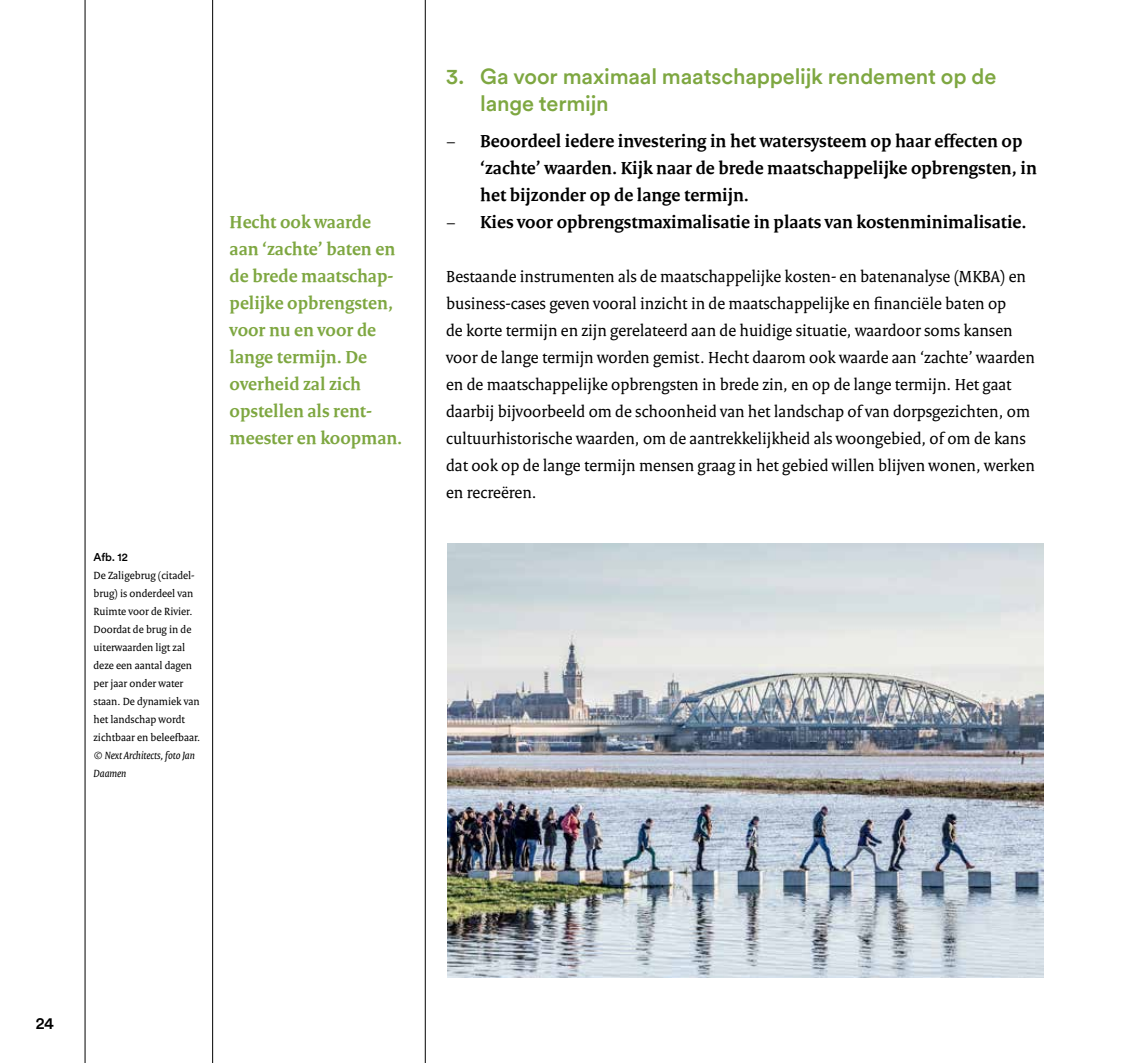
<style>
.page{position:relative;width:1127px;height:1063px;background:#fff}
.page>*{position:absolute;margin:0;border:0;box-sizing:border-box;transform-origin:0 0}
.t1{font:500 21.75px/27px "Circular Std";letter-spacing:-.005em;color:#7ea741}
.t2{font:700 18.75px/27px "Rijksoverheid Serif";color:#000}
.t3{font:700 18.75px/27px "Rijksoverheid Serif";color:#7ea741}
.t4{font:18.75px "Rijksoverheid Serif";color:#000}
.t5{font:17.25px/27px "Rijksoverheid Serif";color:#000}
.t6{font:500 16.5px "Circular Std";color:#000}
.t7{font:11.25px/18px "Rijksoverheid Serif";color:#000}
.t8{font:italic 11.25px/18px "Rijksoverheid Serif";color:#000}
.t9{font:500 11.25px "Circular Std";color:#000}
</style>
<div class="page">
<hr style="left:85px;top:0;width:1px;height:1063px;background:#000">
<hr style="left:212px;top:0;width:1px;height:1063px;background:#000">
<hr style="left:425px;top:0;width:1px;height:1063px;background:#000">
<img style="left:447px;top:543px;width:596px;height:435px">
<p class="t3" style="left:230px;top:209px;width:174px">Hecht ook waarde aan ‘zachte’ baten en de brede maatschap&shy;pelijke opbrengsten, voor nu en voor de lange termijn. De overheid zal zich opstellen als rent&shy;meester en koopman.</p>
<p class="t9" style="left:94px;top:550px;width:36px">Afb. 12</p>
<p class="t7" style="left:94px;top:567px;width:108px">De Zaligebrug (citadel&shy;brug) is onderdeel van<br>Ruimte voor de Rivier.<br>Doordat de brug in de uiterwaarden ligt zal deze een aantal dagen per jaar onder water staan. De dynamiek van het landschap wordt zichtbaar en beleefbaar.</p>
<p class="t8" style="left:94px;top:747px;width:103px">© Next Architects, foto Jan<br>Daamen</p>
<p class="t1" style="left:480px;top:63px;width:517px;text-indent:-34px">3. Ga voor maximaal maatschappelijk rendement op de lange termijn</p>
<p class="t4" style="left:446px;top:130px;width:11px">−</p>
<p class="t2" style="left:480px;top:128px;width:558px">Beoordeel iedere investering in het watersysteem op haar effecten op ‘zachte’ waarden. Kijk naar de brede maatschappelijke opbrengsten, in het bijzonder op de lange termijn.</p>
<p class="t4" style="left:446px;top:211px;width:11px">−</p>
<p class="t2" style="left:480px;top:209px;width:548px">Kies voor opbrengstmaximalisatie in plaats van kostenminimalisatie.</p>
<p class="t5" style="left:446px;top:263px;width:590px">Bestaande instrumenten als de maatschappelijke kosten- en batenanalyse (MKBA) en business-cases geven vooral inzicht in de maatschappelijke en financiële baten op<br>de korte termijn en zijn gerelateerd aan de huidige situatie, waardoor soms kansen voor de lange termijn worden gemist. Hecht daarom ook waarde aan ‘zachte’ waarden en de maatschappelijke opbrengsten in brede zin, en op de lange termijn. Het gaat daarbij bijvoorbeeld om de schoonheid van het landschap of van dorpsgezichten, om cultuurhistorische waarden, om de aantrekkelijkheid als woongebied, of om de kans dat ook op de lange termijn mensen graag in het gebied willen blijven wonen, werken en recreëren.</p>
<p class="t6" style="left:36px;top:1013px;width:20px">24</p>
</div>
